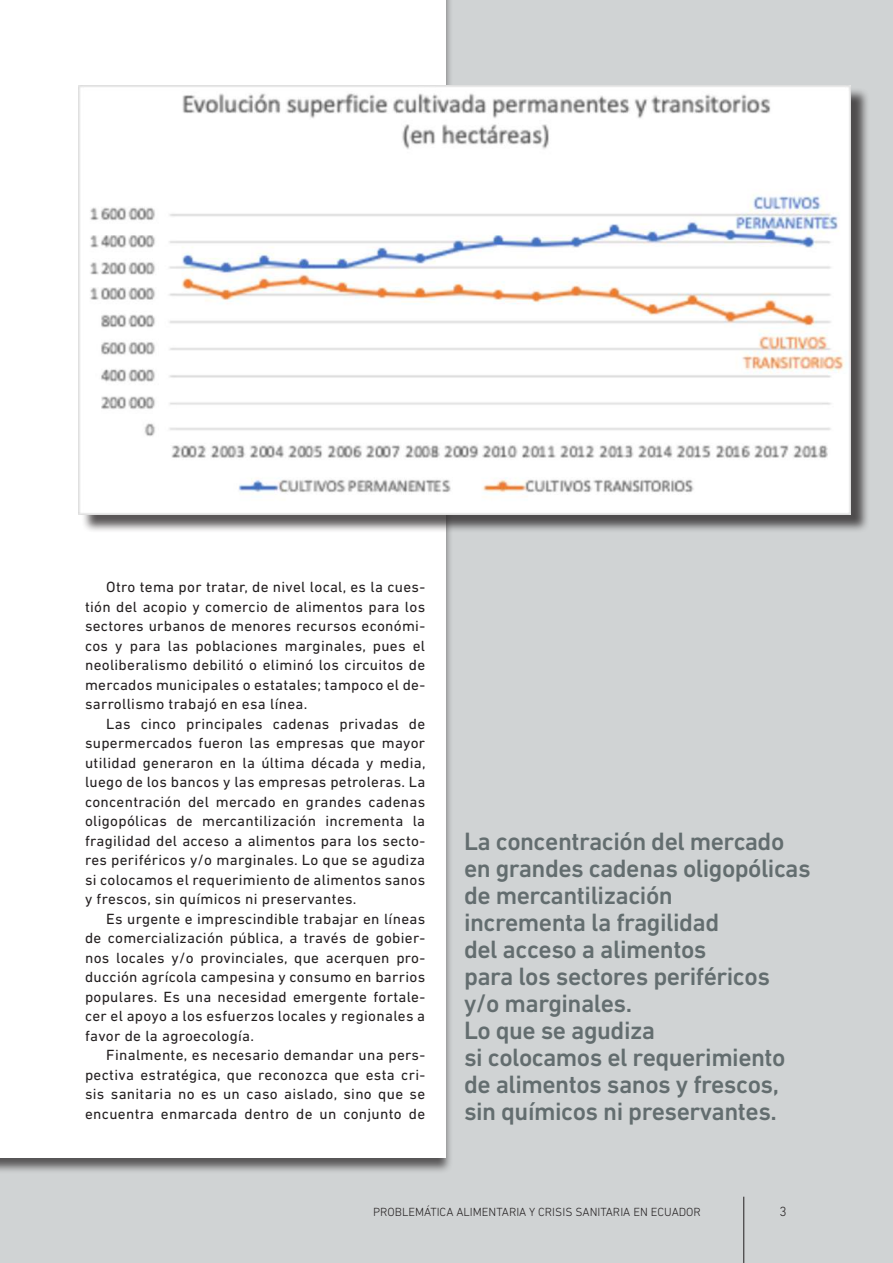
<style>
.page{position:relative;width:893px;height:1263px;background:#d0d3d4}
.page>*{position:absolute;margin:0;border:0;box-sizing:border-box;transform-origin:0 0}
.t1{font:500 25.5px/27px "DIN Next LT Pro";letter-spacing:-.02em;color:#636d6f}
.t2{font:15px/19.5px "DIN Next LT Pro";letter-spacing:.02em;color:#231f20;text-align:justify}
.t3{font:300 13.5px "DIN Next LT Pro";color:#231f20}
.t4{font:300 12px "DIN Next LT Pro";color:#231f20}
</style>
<div class="page">
<div style="left:0;top:0;width:454px;height:1175px;background:#231f20;opacity:.7"></div>
<div style="left:0;top:0;width:445px;height:1158px;background:#fff"></div>
<hr style="left:743px;top:1197px;width:1px;height:66px;background:#231f20">
<div style="left:81px;top:87px;width:788px;height:446px;background:#231f20;opacity:.75"></div>
<img style="left:79px;top:85px;width:772px;height:429px">
<p class="t2" style="left:85px;top:577px;width:342px;text-indent:21px">Otro tema por tratar, de nivel local, es la cues&shy;tión del acopio y comercio de alimentos para los sectores urbanos de menores recursos económi&shy;cos y para las poblaciones marginales, pues el neoliberalismo debilitó o eliminó los circuitos de mercados municipales o estatales; tampoco el de&shy;sarrollismo trabajó en esa línea.</p>
<p class="t2" style="left:85px;top:714px;width:342px;text-indent:21px">Las cinco principales cadenas privadas de supermercados fueron las empresas que mayor utilidad generaron en la última década y media, luego de los bancos y las empresas petroleras. La concentración del mercado en grandes cadenas oligopólicas de mercantilización incrementa la fragilidad del acceso a alimentos para los secto&shy;res periféricos y/o marginales. Lo que se agudiza si colocamos el requerimiento de alimentos sanos y frescos, sin químicos ni preservantes.</p>
<p class="t2" style="left:85px;top:909px;width:342px;text-indent:21px">Es urgente e imprescindible trabajar en líneas de comercialización pública, a través de gobier&shy;nos locales y/o provinciales, que acerquen pro&shy;ducción agrícola campesina y consumo en barrios populares. Es una necesidad emergente fortale&shy;cer el apoyo a los esfuerzos locales y regionales a favor de la agroecología.</p>
<p class="t2" style="left:85px;top:1045px;width:342px;text-indent:21px">Finalmente, es necesario demandar una pers&shy;pectiva estratégica, que reconozca que esta cri&shy;sis sanitaria no es un caso aislado, sino que se encuentra enmarcada dentro de un conjunto de</p>
<p class="t1" style="left:464px;top:827px;width:348px">La concentración del mercado en grandes cadenas oligopólicas de mercantilización<br>incrementa la fragilidad<br>del acceso a alimentos<br>para los sectores periféricos y/o marginales.<br>Lo que se agudiza<br>si colocamos el requerimiento de alimentos sanos y frescos, sin químicos ni preservantes.</p>
<p class="t4" style="left:373px;top:1205px;width:329px">PROBLEMÁTICA ALIMENTARIA Y CRISIS SANITARIA EN ECUADOR</p>
<p class="t3" style="left:779px;top:1204px;width:9px">3</p>
</div>
